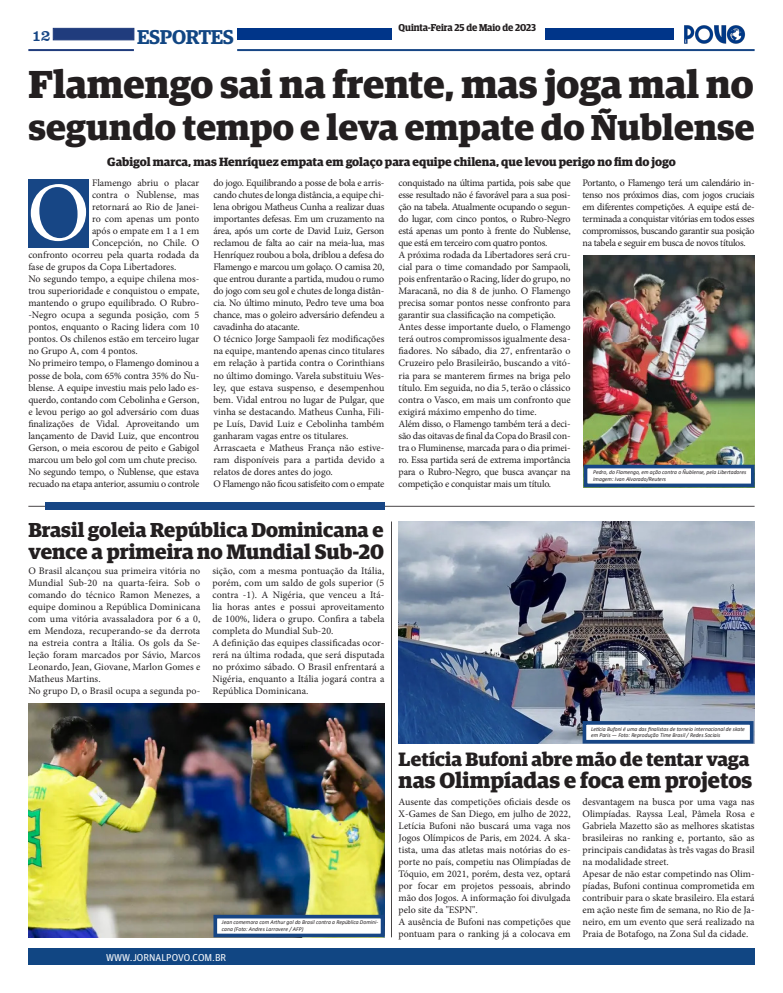
<style>
.page{position:relative;width:783px;height:993px;background:#fff}
.page>*{position:absolute;margin:0;border:0;box-sizing:border-box;transform-origin:0 0}
.t1{font:83.8px "Minion Pro";color:#fff}
.t2{font:700 39px "Guardian Egyptian";color:#231f20}
.t3{font:700 36px "Guardian Egyptian";color:#231f20}
.t4{font:700 22px "Guardian Egyptian";color:#231f20}
.t5{font:700 20.9px "Guardian Egyptian";color:#231f20}
.t6{font:700 20.2px "Guardian Egyptian";color:#231f20}
.t7{font:600 20px "Guardian Egyptian";letter-spacing:-.02em;color:#114683}
.t8{font:700 19.4px "Guardian Egyptian";color:#231f20}
.t9{font:16px "Clarendon BT";color:#174685}
.t10{font:700 12px "Guardian Egyptian";color:#231f20}
.t11{font:10px/12px "Minion Pro";letter-spacing:-.005em;color:#231f20;text-align:justify}
.t12{font:10px "Minion Pro";letter-spacing:-.035em;color:#231f20}
.t13{font:600 10px "Guardian Egyptian Display";letter-spacing:-.005em;color:#231f20}
.t14{font:10px "Guardian Agate Sans G1 D Regular";color:#fff}
.t15{font:italic 5.8px/6.6px "Calibri";color:#231f20}
</style>
<div class="page">
<img style="left:684px;top:25px;width:62px;height:19px">
<div style="left:53px;top:28px;width:81px;height:12px;background:#203c7d;border:1px solid #203c7d"></div>
<hr style="left:28px;top:49px;width:106px;height:2px;background:#203c7d">
<div style="left:28px;top:947px;width:726px;height:17px;background:#114683"></div>
<div style="left:237px;top:28px;width:154px;height:12px;background:#003589"></div>
<hr style="left:237px;top:49px;width:517px;height:2px;background:#174685">
<div style="left:545px;top:28px;width:129px;height:12px;background:#003589"></div>
<img style="left:583px;top:255px;width:171px;height:209px">
<hr style="left:28px;top:505px;width:726px;height:1px;background:#231f20">
<div style="left:45px;top:502px;width:339px;height:8px;background:#174685"></div>
<img style="left:28px;top:703px;width:356px;height:233px">
<hr style="left:391px;top:521px;width:1px;height:415px;background:#231f20">
<img style="left:398px;top:521px;width:356px;height:222px">
<div style="left:28px;top:179px;width:61px;height:68px;background:#174685"></div>
<div style="left:583px;top:464px;width:171px;height:23px;background:#fff;border:4px solid #174685"></div>
<div style="left:213px;top:914px;width:171px;height:22px;background:#fff;border:4px solid #174685"></div>
<div style="left:582px;top:720px;width:171px;height:23px;background:#fff;border:4px solid #174685"></div>
<h3 class="t9" style="left:31px;top:25px;width:21px">12</h3>
<h3 class="t7" style="left:137px;top:22px;width:98px">ESPORTES</h3>
<p class="t13" style="left:398px;top:22px;width:139px">Quinta-Feira 25 de Maio de 2023</p>
<p class="t2" style="left:28px;top:54px;width:726px">Flamengo sai na frente, mas joga mal no</p>
<p class="t3" style="left:28px;top:99px;width:727px">segundo tempo e leva empate do Ñublense</p>
<p class="t10" style="left:107px;top:152px;width:570px">Gabigol marca, mas Henríquez empata em golaço para equipe chilena, que levou perigo no fim do jogo</p>
<p class="t11" style="left:92px;top:177px;width:109px">Flamengo abriu o placar</p>
<p class="t11" style="left:92px;top:189px;width:109px">contra o Ñublense, mas</p>
<p class="t11" style="left:92px;top:201px;width:109px">retornará ao Rio de Janei-</p>
<p class="t11" style="left:92px;top:213px;width:109px">ro com apenas um ponto</p>
<p class="t11" style="left:92px;top:225px;width:109px">após o empate em 1 a 1 em</p>
<p class="t11" style="left:92px;top:237px;width:109px">Concepción, no Chile. O</p>
<p class="t11" style="left:28px;top:249px;width:172px">confronto ocorreu pela quarta rodada da</p>
<p class="t11" style="left:28px;top:261px;width:150px">fase de grupos da Copa Libertadores.</p>
<p class="t11" style="left:28px;top:273px;width:172px">No segundo tempo, a equipe chilena mos&shy;trou superioridade e conquistou o empate, mantendo o grupo equilibrado. O Rubro--Negro ocupa a segunda posição, com 5 pontos, enquanto o Racing lidera com 10 pontos. Os chilenos estão em terceiro lugar no Grupo A, com 4 pontos.</p>
<p class="t11" style="left:28px;top:357px;width:172px">No primeiro tempo, o Flamengo dominou a posse de bola, com 65% contra 35% do Ñu&shy;blense. A equipe investiu mais pelo lado es&shy;querdo, contando com Cebolinha e Gerson, e levou perigo ao gol adversário com duas finalizações de Vidal. Aproveitando um lançamento de David Luiz, que encontrou Gerson, o meia escorou de peito e Gabigol marcou um belo gol com um chute preciso.</p>
<p class="t11" style="left:28px;top:465px;width:172px">No segundo tempo, o Ñublense, que estava recuado na etapa anterior, assumiu o controle</p>
<p class="t11" style="left:213px;top:177px;width:172px">do jogo. Equilibrando a posse de bola e arris&shy;cando chutes de longa distância, a equipe chi&shy;lena obrigou Matheus Cunha a realizar duas importantes defesas. Em um cruzamento na área, após um corte de David Luiz, Gerson reclamou de falta ao cair na meia-lua, mas Henríquez roubou a bola, driblou a defesa do Flamengo e marcou um golaço. O camisa 20, que entrou durante a partida, mudou o rumo do jogo com seu gol e chutes de longa distân&shy;cia. No último minuto, Pedro teve uma boa chance, mas o goleiro adversário defendeu a cavadinha do atacante.</p>
<p class="t11" style="left:213px;top:333px;width:172px">O técnico Jorge Sampaoli fez modificações na equipe, mantendo apenas cinco titulares em relação à partida contra o Corinthians no último domingo. Varela substituiu Wes&shy;ley, que estava suspenso, e desempenhou bem. Vidal entrou no lugar de Pulgar, que vinha se destacando. Matheus Cunha, Fili&shy;pe Luís, David Luiz e Cebolinha também ganharam vagas entre os titulares.</p>
<p class="t11" style="left:213px;top:441px;width:172px">Arrascaeta e Matheus França não estive&shy;ram disponíveis para a partida devido a relatos de dores antes do jogo.</p>
<p class="t12" style="left:213px;top:476px;width:172px">O Flamengo não ficou satisfeito com o empate</p>
<p class="t1" style="left:27px;top:157px;width:64px">O</p>
<p class="t11" style="left:398px;top:177px;width:173px">conquistado na última partida, pois sabe que esse resultado não é favorável para a sua posi&shy;ção na tabela. Atualmente ocupando o segun&shy;do lugar, com cinco pontos, o Rubro-Negro está apenas um ponto à frente do Ñublense, que está em terceiro com quatro pontos.</p>
<p class="t11" style="left:398px;top:249px;width:173px">A próxima rodada da Libertadores será cru&shy;cial para o time comandado por Sampaoli, pois enfrentarão o Racing, líder do grupo, no Maracanã, no dia 8 de junho. O Flamengo precisa somar pontos nesse confronto para garantir sua classificação na competição.</p>
<p class="t11" style="left:398px;top:321px;width:173px">Antes desse importante duelo, o Flamengo terá outros compromissos igualmente desa&shy;fiadores. No sábado, dia 27, enfrentarão o Cruzeiro pelo Brasileirão, buscando a vitó&shy;ria para se manterem firmes na briga pelo título. Em seguida, no dia 5, terão o clássico contra o Vasco, em mais um confronto que exigirá máximo empenho do time.</p>
<p class="t11" style="left:398px;top:417px;width:173px">Além disso, o Flamengo também terá a deci&shy;são das oitavas de final da Copa do Brasil con&shy;tra o Fluminense, marcada para o dia primei&shy;ro. Essa partida será de extrema importância para o Rubro-Negro, que busca avançar na competição e conquistar mais um título.</p>
<p class="t11" style="left:582px;top:177px;width:173px">Portanto, o Flamengo terá um calendário in&shy;tenso nos próximos dias, com jogos cruciais em diferentes competições. A equipe está de&shy;terminada a conquistar vitórias em todos esses compromissos, buscando garantir sua posição na tabela e seguir em busca de novos títulos.</p>
<p class="t15" style="left:593px;top:468px;width:155px">Pedro, do Flamengo, em ação contra o Ñublense, pela Libertadores<br>Imagem: Ivan Alvarado/Reuters</p>
<p class="t6" style="left:28px;top:514px;width:356px">Brasil goleia República Dominicana e</p>
<p class="t5" style="left:28px;top:535px;width:357px">vence a primeira no Mundial Sub-20</p>
<p class="t11" style="left:28px;top:565px;width:173px">O Brasil alcançou sua primeira vitória no Mundial Sub-20 na quarta-feira. Sob o comando do técnico Ramon Menezes, a equipe dominou a República Dominicana com uma vitória avassaladora por 6 a 0, em Mendoza, recuperando-se da derrota na estreia contra a Itália. Os gols da Se&shy;leção foram marcados por Sávio, Marcos Leonardo, Jean, Giovane, Marlon Gomes e Matheus Martins.</p>
<p class="t11" style="left:28px;top:685px;width:173px">No grupo D, o Brasil ocupa a segunda po-</p>
<p class="t11" style="left:212px;top:565px;width:173px">sição, com a mesma pontuação da Itália, porém, com um saldo de gols superior (5 contra -1). A Nigéria, que venceu a Itá&shy;lia horas antes e possui aproveitamento de 100%, lidera o grupo. Confira a tabela completa do Mundial Sub-20.</p>
<p class="t11" style="left:212px;top:637px;width:173px">A definição das equipes classificadas ocor&shy;rerá na última rodada, que será disputada no próximo sábado. O Brasil enfrentará a Nigéria, enquanto a Itália jogará contra a República Dominicana.</p>
<p class="t15" style="left:591px;top:724px;width:155px">Letícia Bufoni é uma das finalistas de torneio internacional de skate em Paris — Foto: Reprodução Time Brasil / Redes Sociais</p>
<p class="t15" style="left:222px;top:918px;width:158px">Jean comemora com Arthur gol do Brasil contra a República Domini&shy;cana (Foto: Andres Larrovere / AFP)</p>
<p class="t14" style="left:106px;top:949px;width:122px">WWW.JORNALPOVO.COM.BR</p>
<p class="t8" style="left:398px;top:743px;width:352px">Letícia Bufoni abre mão de tentar vaga</p>
<p class="t4" style="left:398px;top:762px;width:355px">nas Olimpíadas e foca em projetos</p>
<p class="t11" style="left:398px;top:795px;width:173px">Ausente das competições oficiais desde os X-Games de San Diego, em julho de 2022, Letícia Bufoni não buscará uma vaga nos Jogos Olímpicos de Paris, em 2024. A ska&shy;tista, uma das atletas mais notórias do es&shy;porte no país, competiu nas Olimpíadas de Tóquio, em 2021, porém, desta vez, optará por focar em projetos pessoais, abrindo mão dos Jogos. A informação foi divulgada pelo site da "ESPN".</p>
<p class="t11" style="left:398px;top:915px;width:173px">A ausência de Bufoni nas competições que pontuam para o ranking já a colocava em</p>
<p class="t11" style="left:582px;top:795px;width:173px">desvantagem na busca por uma vaga nas Olimpíadas. Rayssa Leal, Pâmela Rosa e Gabriela Mazetto são as melhores skatistas brasileiras no ranking e, portanto, são as principais candidatas às três vagas do Brasil na modalidade street.</p>
<p class="t11" style="left:582px;top:867px;width:173px">Apesar de não estar competindo nas Olim&shy;píadas, Bufoni continua comprometida em contribuir para o skate brasileiro. Ela estará em ação neste fim de semana, no Rio de Ja&shy;neiro, em um evento que será realizado na Praia de Botafogo, na Zona Sul da cidade.</p>
</div>
